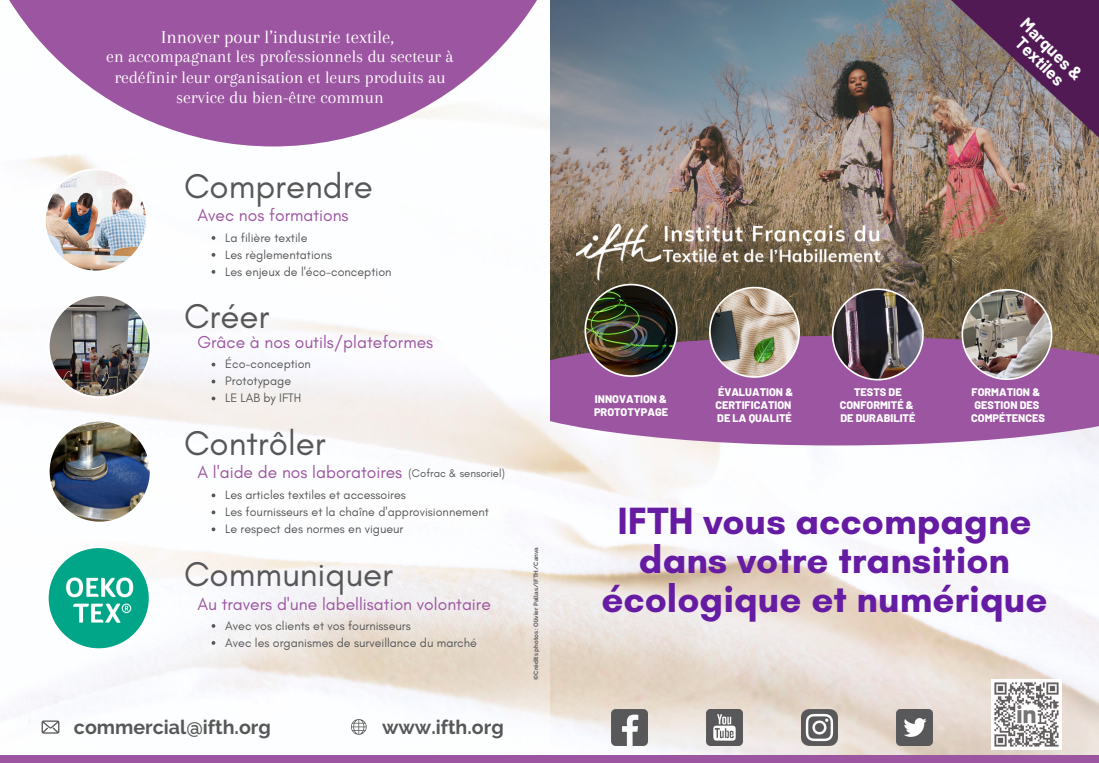
<style>
.page{position:relative;width:1099px;height:763px;background:#fff}
.page>*{position:absolute;margin:0;border:0;box-sizing:border-box;transform-origin:0 0}
.t1{font:700 38.62px/38.6px "Glacial Indifference";color:#661ba3;text-align:center}
.t2{font:34.88px "Glacial Indifference";color:#575757}
.t3{font:700 19.62px "Raleway";color:#575757}
.t4{font:18.88px "Arapey";color:#fff}
.t5{font:17.75px/20.2px "Arapey";color:#fff;text-align:center}
.t6{font:17.5px "Glacial Indifference";color:#9c55a1}
.t7{font:700 17px/16.8px "Barlow";color:#fff;text-align:center}
.t8{font:12.5px "Glacial Indifference";color:#575757}
.t9{font:11.25px "Glacial Indifference";color:#575757}
.t10{font:800 11px/12.9px "Barlow";color:#fff}
.t11{font:700 6.12px "Raleway";color:#575757}
</style>
<div class="page">
<img style="left:550px;top:445px;width:549px;height:309px">
<img style="left:550px;top:0;width:549px;height:336px">
<svg style="left:550px;top:336px;width:549px;height:109px;background:#a061a3"></svg>
<img style="left:0;top:146px;width:550px;height:589px">
<img style="left:44px;top:168px;width:104px;height:104px">
<img style="left:48px;top:294px;width:104px;height:104px">
<img style="left:48px;top:419px;width:104px;height:104px">
<svg style="left:47px;top:546px;width:104px;height:104px"></svg>
<svg style="left:9px;top:0;width:575px;height:146px;fill:#9c55a1"></svg>
<img style="left:896px;top:709px;width:36px;height:35px">
<img style="left:801px;top:709px;width:36px;height:35px">
<img style="left:707px;top:709px;width:35px;height:35px">
<img style="left:612px;top:709px;width:35px;height:35px">
<img style="left:991px;top:679px;width:70px;height:69px">
<svg style="left:351px;top:718px;width:15px;height:16px"></svg>
<svg style="left:42px;top:720px;width:17px;height:13px"></svg>
<svg style="left:895px;top:0;width:204px;height:155px;background:#7e6371"></svg>
<div style="left:0;top:754px;width:1099px;height:8px;background:#9c55a1"></div>
<svg style="left:212px;top:362px;width:3px;height:4px"></svg>
<svg style="left:212px;top:379px;width:3px;height:4px"></svg>
<svg style="left:212px;top:396px;width:3px;height:4px"></svg>
<img style="left:584px;top:283px;width:93px;height:94px">
<svg style="left:709px;top:286px;width:91px;height:91px;background:#9f9289"></svg>
<img style="left:832px;top:288px;width:92px;height:92px">
<img style="left:961px;top:289px;width:91px;height:91px">
<img style="left:576px;top:223px;width:305px;height:57px">
<svg style="left:212px;top:236px;width:3px;height:4px"></svg>
<svg style="left:212px;top:623px;width:3px;height:4px"></svg>
<svg style="left:212px;top:640px;width:3px;height:4px"></svg>
<svg style="left:212px;top:493px;width:3px;height:4px"></svg>
<svg style="left:212px;top:510px;width:3px;height:4px"></svg>
<svg style="left:212px;top:527px;width:3px;height:4px"></svg>
<p class="t4" style="left:161px;top:27px;width:234px">Innover pour l’industrie textile,</p>
<p class="t5" style="left:106px;top:47px;width:349px">en accompagnant les professionnels du secteur à redéfinir leur organisation et leurs produits au service du bien-être commun</p>
<p class="t2" style="left:184px;top:165px;width:190px">Comprendre</p>
<p class="t8" style="left:225px;top:230px;width:84px">La filière textile</p>
<p class="t8" style="left:225px;top:246px;width:108px">Les règlementations</p>
<p class="t8" style="left:225px;top:263px;width:168px">Les enjeux de l'éco-conception</p>
<p class="t6" style="left:197px;top:204px;width:153px">Avec nos formations</p>
<p class="t2" style="left:184px;top:294px;width:87px">Créer</p>
<p class="t8" style="left:225px;top:356px;width:87px">Éco-conception</p>
<p class="t8" style="left:225px;top:373px;width:67px">Prototypage</p>
<p class="t8" style="left:225px;top:390px;width:77px">LE LAB by IFTH</p>
<p class="t6" style="left:197px;top:331px;width:237px">Grâce à nos outils/plateformes</p>
<p class="t2" style="left:184px;top:421px;width:143px">Contrôler</p>
<p class="t8" style="left:225px;top:487px;width:182px">Les articles textiles et accessoires</p>
<p class="t8" style="left:225px;top:504px;width:265px">Les fournisseurs et la chaîne d'approvisionnement</p>
<p class="t8" style="left:225px;top:521px;width:180px">Le respect des normes en vigueur</p>
<p class="t6" style="left:197px;top:461px;width:206px">A l'aide de nos laboratoires</p>
<p class="t9" style="left:408px;top:466px;width:98px">(Cofrac &amp; sensoriel)</p>
<p class="t2" style="left:184px;top:552px;width:211px">Communiquer</p>
<p class="t8" style="left:225px;top:617px;width:187px">Avec vos clients et vos fournisseurs</p>
<p class="t8" style="left:225px;top:634px;width:253px">Avec les organismes de surveillance du marché</p>
<p class="t6" style="left:197px;top:593px;width:295px">Au travers d'une labellisation volontaire</p>
<p class="t3" style="left:74px;top:715px;width:198px">commercial@ifth.org</p>
<p class="t3" style="left:382px;top:715px;width:123px">www.ifth.org</p>
<p class="t11" style="left:532px;top:679px;width:134px;rotate:-90deg">©Crédits photos : Olivier Pallas/IFTH/Canva</p>
<p class="t7" style="left:1030px;top:14px;width:81px;rotate:45deg">Marques &amp;<br>Textiles</p>
<p class="t10" style="left:594px;top:391px;width:76px">INNOVATION &amp;<br>PROTOTYPAGE</p>
<p class="t10" style="left:715px;top:385px;width:79px">ÉVALUATION &amp;<br>CERTIFICATION</p>
<p class="t10" style="left:717px;top:411px;width:76px">DE LA QUALITÉ</p>
<p class="t10" style="left:839px;top:384px;width:76px;text-align:center">TESTS DE<br>CONFORMITÉ &amp;</p>
<p class="t10" style="left:840px;top:411px;width:77px">DE DURABILITÉ</p>
<p class="t10" style="left:971px;top:385px;width:70px">FORMATION &amp;</p>
<p class="t10" style="left:974px;top:398px;width:66px">GESTION DES</p>
<p class="t10" style="left:971px;top:411px;width:75px">COMPÉTENCES</p>
<p class="t1" style="left:617px;top:501px;width:416px">IFTH vous accompagne dans votre transition</p>
<p class="t1" style="left:601px;top:578px;width:448px">écologique et numérique</p>
</div>
